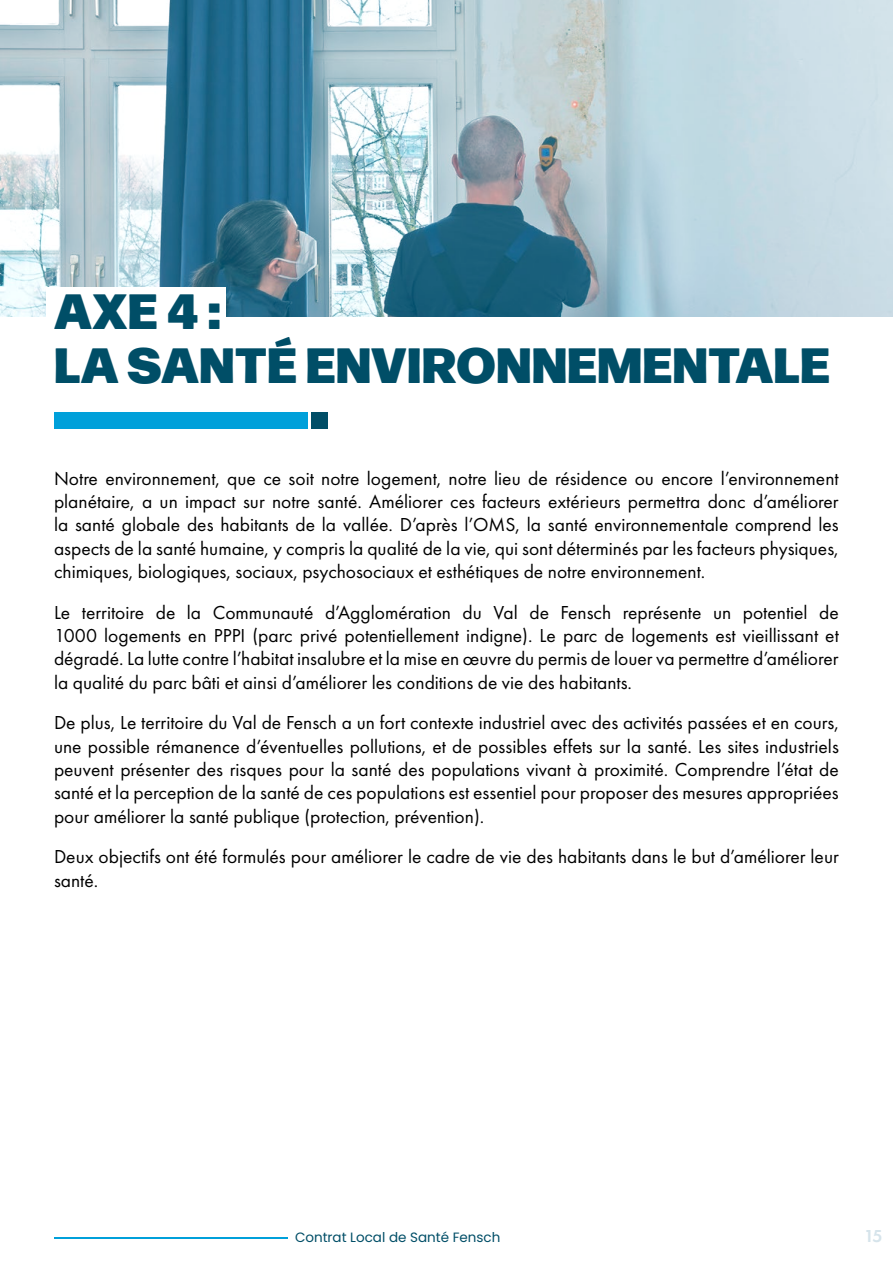
<style>
.page{position:relative;width:893px;height:1263px;background:#fff}
.page>*{position:absolute;margin:0;border:0;box-sizing:border-box;transform-origin:0 0}
.t1{font:900 49.5px/54px "Forma DJR Text";color:#004e67}
.t2{font:19.5px/23.4px "Futura PT";color:#000;text-align:justify}
.t3{font:600 18px "Futura PT";color:#d6e4eb}
.t4{font:13.5px "Poppins";color:#004e67}
</style>
<div class="page">
<hr style="left:54px;top:1237px;width:234px;height:2px;background:#00a0da">
<img style="left:0;top:0;width:893px;height:317px">
<div style="left:46px;top:288px;width:179px;height:56px;background:#fff"></div>
<div style="left:54px;top:412px;width:253px;height:16px;background:#00a0da"></div>
<div style="left:311px;top:412px;width:17px;height:16px;background:#004e67"></div>
<h1 class="t1" style="left:54px;top:281px;width:777px">AXE 4 :<br>LA SANTÉ ENVIRONNEMENTALE</h1>
<p class="t2" style="left:54px;top:466px;width:786px">Notre environnement, que ce soit notre logement, notre lieu de résidence ou encore l’environnement planétaire, a un impact sur notre santé. Améliorer ces facteurs extérieurs permettra donc d’améliorer la santé globale des habitants de la vallée. D’après l’OMS, la santé environnementale comprend les aspects de la santé humaine, y compris la qualité de la vie, qui sont déterminés par les facteurs physiques, chimiques, biologiques, sociaux, psychosociaux et esthétiques de notre environnement.</p>
<p class="t2" style="left:54px;top:600px;width:786px">Le territoire de la Communauté d’Agglomération du Val de Fensch représente un potentiel de 1000 logements en PPPI (parc privé potentiellement indigne). Le parc de logements est vieillissant et dégradé. La lutte contre l’habitat insalubre et la mise en œuvre du permis de louer va permettre d’améliorer la qualité du parc bâti et ainsi d’améliorer les conditions de vie des habitants.</p>
<p class="t2" style="left:54px;top:711px;width:786px">De plus, Le territoire du Val de Fensch a un fort contexte industriel avec des activités passées et en cours, une possible rémanence d’éventuelles pollutions, et de possibles effets sur la santé. Les sites industriels peuvent présenter des risques pour la santé des populations vivant à proximité. Comprendre l’état de santé et la perception de la santé de ces populations est essentiel pour proposer des mesures appropriées pour améliorer la santé publique (protection, prévention).</p>
<p class="t2" style="left:54px;top:845px;width:786px">Deux objectifs ont été formulés pour améliorer le cadre de vie des habitants dans le but d’améliorer leur santé.</p>
<p class="t4" style="left:295px;top:1230px;width:207px">Contrat Local de Santé Fensch</p>
<p class="t3" style="left:864px;top:1225px;width:20px">15</p>
</div>
